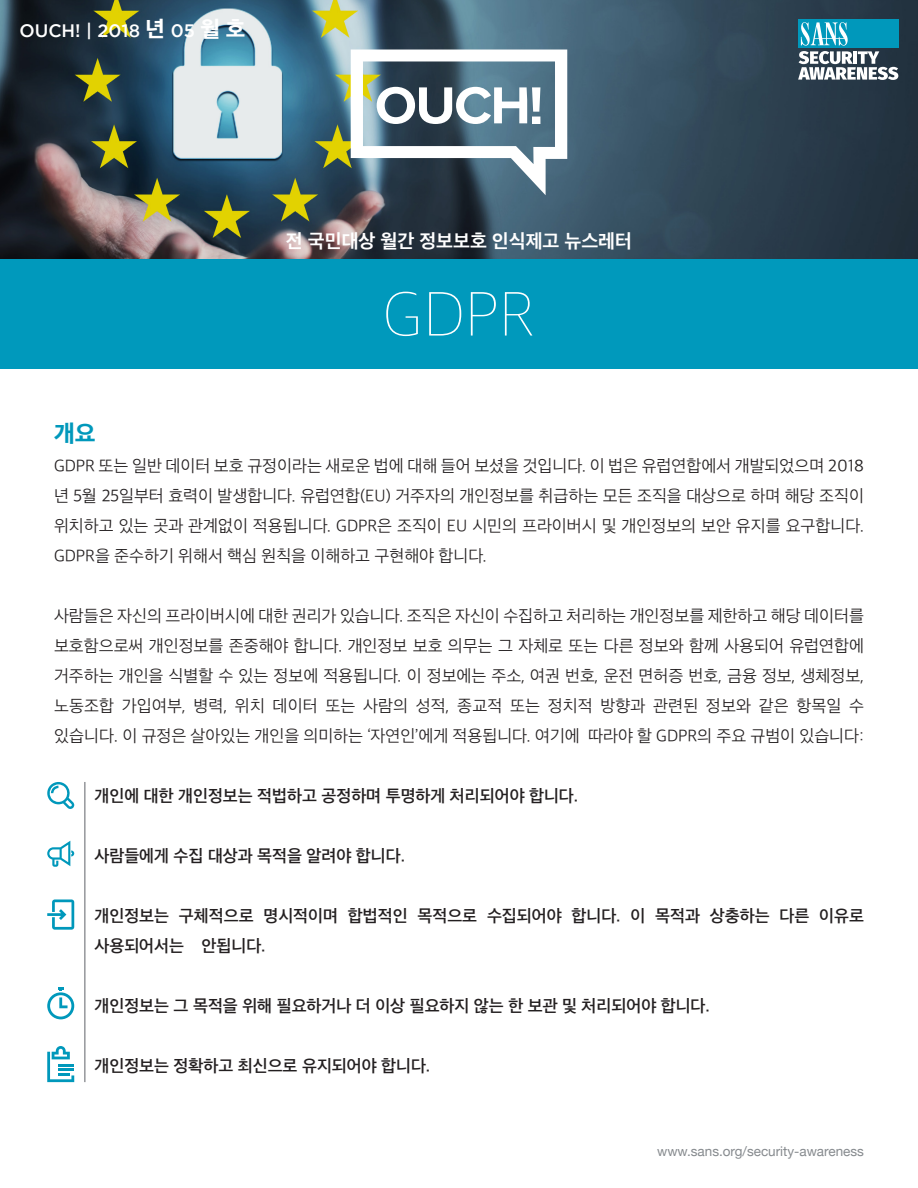
<style>
.page{position:relative;width:918px;height:1188px;background:#fff}
.page>*{position:absolute;margin:0;border:0;box-sizing:border-box;transform-origin:0 0}
.t1{font:100 66px "Apple SD Gothic Neo";color:#fff}
.MainText{font:800 24px "Apple SD Gothic Neo";color:#0098bb}
.t2{font:800 22.5px "Apple SD Gothic Neo";color:#fff}
.t3{font:700 19.5px "Apple SD Gothic Neo";color:#fff}
.t4{font:500 18px "Gotham";color:#fff}
.MainText-2{font:300 17.25px/30px "Apple SD Gothic Neo";color:#231f20;text-align:justify}
.indents{font:600 17.25px "Apple SD Gothic Neo";color:#231f20}
.t5{font:13.5px "Helvetica Neue";color:#868a8e}
</style>
<div class="page">
<img style="left:0;top:0;width:918px;height:259px">
<div style="left:0;top:259px;width:918px;height:110px;background:#0099bc"></div>
<svg style="left:351px;top:50px;width:216px;height:145px"></svg>
<div style="left:798px;top:19px;width:100px;height:29px;background:#0098bb"></div>
<svg style="left:798px;top:22px;width:100px;height:58px"></svg>
<svg style="left:47px;top:1046px;width:27px;height:36px"></svg>
<hr style="left:59px;top:1068px;width:15px;height:3px;background:#0098bb">
<svg style="left:47px;top:987px;width:27px;height:32px"></svg>
<svg style="left:47px;top:782px;width:27px;height:27px"></svg>
<svg style="left:47px;top:841px;width:27px;height:26px"></svg>
<svg style="left:47px;top:899px;width:27px;height:31px"></svg>
<hr style="left:85px;top:782px;width:1px;height:300px;background:#5f6369">
<p class="t2" style="left:145px;top:17px;width:21px">년</p>
<p class="t4" style="left:19px;top:20px;width:122px">OUCH! | 2018</p>
<p class="t2" style="left:200px;top:17px;width:46px">월 호</p>
<p class="t4" style="left:171px;top:20px;width:26px">05</p>
<p class="t3" style="left:286px;top:230px;width:348px">전 국민대상 월간 정보보호 인식제고 뉴스레터</p>
<p class="t1" style="left:383px;top:286px;width:154px">GDPR</p>
<p class="MainText" style="left:54px;top:420px;width:43px">개요</p>
<p class="MainText-2" style="left:54px;top:452px;width:812px">GDPR 또는 일반 데이터 보호 규정이라는 새로운 법에 대해 들어 보셨을 것입니다 이. 법은 유럽연합에서 개발되었으며 2018 년 월5 25일부터 효력이 발생합니다. 유럽연합(EU) 거주자의 개인정보를 취급하는 모든 조직을 대상으로 하며 해당 조직이 위치하고 있는 곳과 관계없이 적용됩니다. GDPR은 조직이 EU 시민의 프라이버시 및 개인정보의 보안 유지를 요구합니다.<br>GDPR을 준수하기 위해서 핵심 원칙을 이해하고 구현해야 합니다.</p>
<p class="MainText-2" style="left:54px;top:602px;width:812px;text-align:right">사람들은 자신의 프라이버시에 대한 권리가 있습니다. 조직은 자신이 수집하고 처리하는 개인정보를 제한하고 해당 데이터를 보호함으로써 개인정보를 존중해야 합니다. 개인정보 보호 의무는 그 자체로 또는 다른 정보와 함께 사용되어 유럽연합에 거주하는 개인을 식별할 수 있는 정보에 적용됩니다 이. 정보에는 주소, 여권 번호, 운전 면허증 번호, 금융 정보, 생체정보, 노동조합 가입여부, 병력, 위치 데이터 또는 사람의 성적, 종교적 또는 정치적 방향과 관련된 정보와 같은 항목일 수 따라야 할 GDPR의 주요 규범이 있습니다:</p>
<p class="MainText-2" style="left:54px;top:722px;width:527px">있습니다 이. 규정은 살아있는 개인을 의미하는 ‘자연인’에게 적용됩니다. 여기에</p>
<p class="indents" style="left:94px;top:786px;width:485px">개인에 대한 개인정보는 적법하고 공정하며 투명하게 처리되어야 합니다.</p>
<p class="indents" style="left:94px;top:846px;width:312px">사람들에게 수집 대상과 목적을 알려야 합니다.</p>
<p class="indents" style="left:94px;top:906px;width:76px">개인정보는</p>
<p class="indents" style="left:179px;top:906px;width:76px">구체적으로</p>
<p class="indents" style="left:263px;top:906px;width:76px">명시적이며</p>
<p class="indents" style="left:94px;top:936px;width:91px">사용되어서는</p>
<p class="indents" style="left:202px;top:936px;width:65px">안됩니다.</p>
<p class="indents" style="left:348px;top:906px;width:61px">합법적인</p>
<p class="indents" style="left:418px;top:906px;width:61px">목적으로</p>
<p class="indents" style="left:487px;top:906px;width:76px">수집되어야</p>
<p class="indents" style="left:572px;top:906px;width:75px">합니다 이.</p>
<p class="indents" style="left:655px;top:906px;width:46px">목적과</p>
<p class="indents" style="left:710px;top:906px;width:61px">상충하는</p>
<p class="indents" style="left:780px;top:906px;width:31px">다른</p>
<p class="indents" style="left:819px;top:906px;width:46px">이유로</p>
<p class="indents" style="left:94px;top:996px;width:617px">개인정보는 그 목적을 위해 필요하거나 더 이상 필요하지 않는 한 보관 및 처리되어야 합니다.</p>
<p class="indents" style="left:94px;top:1056px;width:337px">개인정보는 정확하고 최신으로 유지되어야 합니다.</p>
<p class="t5" style="left:657px;top:1142px;width:208px">www.sans.org/security-awareness</p>
</div>
